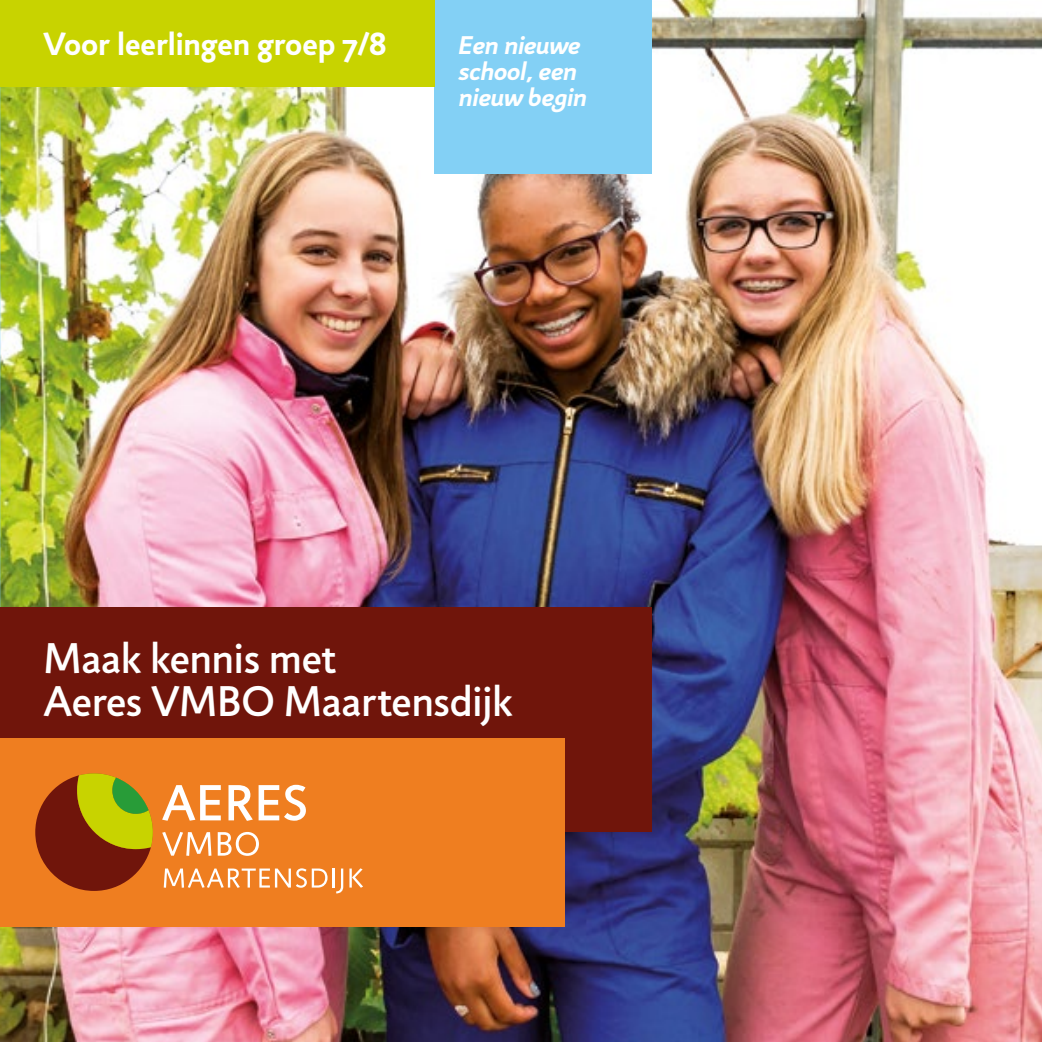
<style>
.page{position:relative;width:1042px;height:1042px;background:#fff}
.page>*{position:absolute;margin:0;border:0;box-sizing:border-box;transform-origin:0 0}
.t1{font:500 43.4px/43.4px "Jigsaw";letter-spacing:-.01em;color:#fff}
.t2{font:700 32.55px "Jigsaw";color:#fff}
.t3{font:25.9px/25.9px "Jigsaw Bold Cursive";letter-spacing:-.005em;color:#fff}
</style>
<div class="page">
<img style="left:0;top:0;width:1042px;height:1042px">
<div style="left:0;top:608px;width:651px;height:224px;background:#70150b"></div>
<div style="left:0;top:738px;width:564px;height:188px;background:#ef7e20"></div>
<svg style="left:162px;top:832px;width:49px;height:24px"></svg>
<svg style="left:218px;top:832px;width:41px;height:24px"></svg>
<svg style="left:162px;top:785px;width:59px;height:36px"></svg>
<svg style="left:228px;top:785px;width:25px;height:36px"></svg>
<svg style="left:259px;top:785px;width:47px;height:35px"></svg>
<svg style="left:35px;top:773px;width:118px;height:118px"></svg>
<svg style="left:164px;top:868px;width:163px;height:20px"></svg>
<hr style="left:332px;top:868px;width:3px;height:19px;background:#fff">
<svg style="left:336px;top:868px;width:7px;height:25px"></svg>
<svg style="left:349px;top:868px;width:14px;height:20px"></svg>
<img style="left:0;top:738px;width:1px;height:304px">
<div style="left:434px;top:0;width:217px;height:174px;background:#83d0f5"></div>
<div style="left:0;top:0;width:434px;height:87px;background:#c8d300"></div>
<p class="t2" style="left:43px;top:24px;width:345px">Voor leerlingen groep 7/8</p>
<p class="t3" style="left:459px;top:32px;width:129px">Een nieuwe school, een nieuw begin</p>
<p class="t1" style="left:43px;top:636px;width:471px">Maak kennis met<br>Aeres VMBO Maartensdijk</p>
</div>
